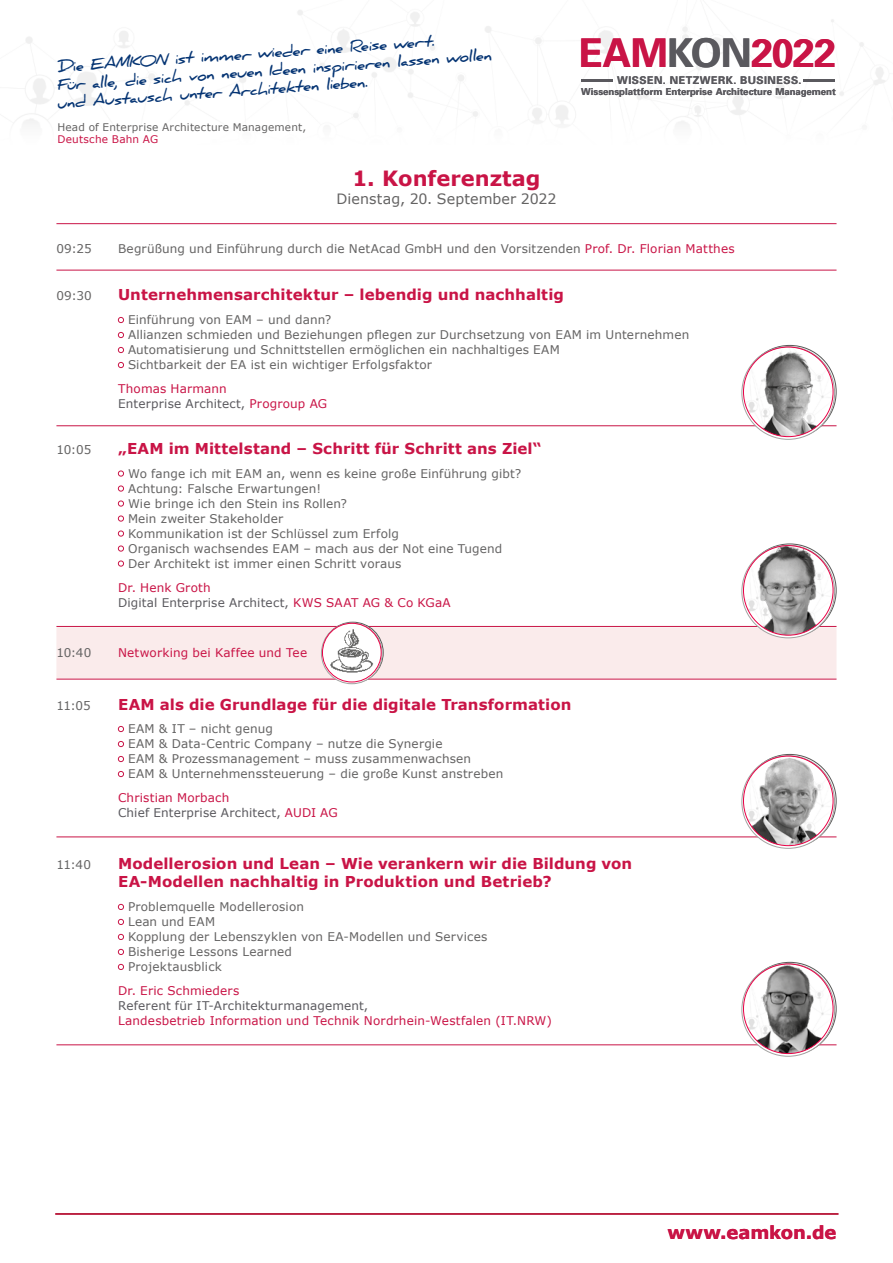
<style>
.page{position:relative;width:893px;height:1263px;background:#fff}
.page>*{position:absolute;margin:0;border:0;box-sizing:border-box;transform-origin:0 0}
.t1{font:700 39.6px "Univers";letter-spacing:-.02em;color:#c91446}
.t2{font:700 21px "Verdana";color:#c91446}
.t3{font:700 18px "Verdana";letter-spacing:-.005em;color:#c91446}
.t4{font:700 15px/18px "Verdana";letter-spacing:.005em;color:#c91446}
.t5{font:700 15px/18px "Daniel";color:#063574}
.t6{font:14.25px "Verdana";letter-spacing:.005em;color:#646363}
.t7{font:12px/15px "Verdana";letter-spacing:.01em;color:#646363}
.t8{font:12px/15px "Verdana";letter-spacing:.015em;color:#c91446}
.t9{font:12px/15px "Verdana";letter-spacing:.015em;color:#5a595e}
.t10{font:700 10.8px "Univers";letter-spacing:.045em;color:#5a595e}
.t11{font:10.5px "Verdana";letter-spacing:.02em;color:#646363}
.t12{font:10.5px "Verdana";letter-spacing:.02em;color:#c91446}
.t13{font:700 9.6px "Univers";letter-spacing:-.005em;color:#5a595e}
.s1{color:#5a595e}
.s2{color:#c91446}
</style>
<div class="page">
<img style="left:18px;top:10px;width:868px;height:114px">
<hr style="left:56px;top:223px;width:780px;height:1px;background:#c91446">
<hr style="left:56px;top:270px;width:780px;height:1px;background:#c91446">
<hr style="left:56px;top:425px;width:780px;height:1px;background:#c91446">
<hr style="left:56px;top:626px;width:780px;height:1px;background:#c91446">
<div style="left:56px;top:627px;width:780px;height:52px;background:#faebeb"></div>
<hr style="left:56px;top:679px;width:780px;height:1px;background:#c91446">
<hr style="left:56px;top:836px;width:780px;height:1px;background:#c91446">
<hr style="left:56px;top:1044px;width:780px;height:1px;background:#c91446">
<img style="left:743px;top:347px;width:92px;height:89px">
<img style="left:743px;top:347px;width:90px;height:90px;border-radius:45px">
<img style="left:743px;top:545px;width:92px;height:90px">
<img style="left:743px;top:546px;width:90px;height:89px;border-radius:45px">
<img style="left:823px;top:768px;width:12px;height:70px">
<img style="left:743px;top:756px;width:80px;height:89px">
<img style="left:743px;top:964px;width:92px;height:89px">
<img style="left:743px;top:964px;width:90px;height:89px;border-radius:45px">
<hr style="left:55px;top:1213px;width:783px;height:1px;background:#c91446">
<hr style="left:804px;top:79px;width:31px;height:2px;background:#5a595e">
<hr style="left:581px;top:79px;width:32px;height:2px;background:#5a595e">
<svg style="left:321px;top:623px;width:61px;height:61px"></svg>
<svg style="left:322px;top:623px;width:59px;height:59px"></svg>
<img style="left:330px;top:625px;width:46px;height:49px">
<div style="left:322px;top:623px;width:60px;height:59px;border:1px solid #e80045;border-radius:50%"></div>
<p class="t5" style="left:57px;top:58px;width:379px;rotate:-4deg">Die EAMKON ist immer wieder eine Reise wert.</p>
<h1 class="t1" style="left:579px;top:27px;width:258px">EAM<span class="s1">KON</span>2022</h1>
<p class="t5" style="left:55px;top:76px;width:438px;rotate:-4deg">Für alle, die sich von neuen Ideen inspirieren lassen wollen und Austausch unter Architekten lieben.</p>
<p class="t11" style="left:57px;top:120px;width:250px">Head of Enterprise Architecture Management,</p>
<p class="t12" style="left:57px;top:132px;width:102px">Deutsche Bahn AG</p>
<p class="t10" style="left:617px;top:73px;width:186px">WISSEN. NETZWERK. BUSINESS.</p>
<p class="t13" style="left:581px;top:85px;width:256px">Wissensplattform Enterprise Architecture Management</p>
<h2 class="t2" style="left:352px;top:164px;width:190px">1. Konferenztag</h2>
<p class="t6" style="left:336px;top:189px;width:221px">Dienstag, 20. September 2022</p>
<p class="t7" style="left:56px;top:241px;width:37px">09:25</p>
<p class="t7" style="left:118px;top:241px;width:618px">Begrüßung und Einführung durch die NetAcad GmbH und den Vorsitzenden <span class="s2">Prof. Dr. Florian Matthes</span></p>
<p class="t7" style="left:56px;top:288px;width:37px">09:30</p>
<p class="t4" style="left:118px;top:286px;width:447px">Unternehmensarchitektur – lebendig und nachhaltig</p>
<p class="t7" style="left:128px;top:312px;width:563px">Einführung von EAM – und dann?<br>Allianzen schmieden und Beziehungen pflegen zur Durchsetzung von EAM im Unternehmen Automatisierung und Schnittstellen ermöglichen ein nachhaltiges EAM<br>Sichtbarkeit der EA ist ein wichtiger Erfolgsfaktor</p>
<p class="t8" style="left:118px;top:381px;width:211px">Thomas Harmann<br><span class="s1">Enterprise Architect,</span> Progroup AG</p>
<p class="t7" style="left:56px;top:442px;width:36px">10:05</p>
<p class="t4" style="left:118px;top:439px;width:425px">„EAM im Mittelstand – Schritt für Schritt ans Ziel“</p>
<p class="t7" style="left:128px;top:465px;width:395px">Wo fange ich mit EAM an, wenn es keine große Einführung gibt?<br>Achtung: Falsche Erwartungen!<br>Wie bringe ich den Stein ins Rollen?<br>Mein zweiter Stakeholder<br>Kommunikation ist der Schlüssel zum Erfolg<br>Organisch wachsendes EAM – mach aus der Not eine Tugend Der Architekt ist immer einen Schritt voraus</p>
<p class="t8" style="left:118px;top:580px;width:334px">Dr. Henk Groth<br><span class="s1">Digital Enterprise Architect,</span> KWS SAAT AG &amp; Co KGaA</p>
<p class="t7" style="left:56px;top:645px;width:36px">10:40</p>
<p class="t8" style="left:118px;top:645px;width:191px">Networking bei Kaffee und Tee</p>
<p class="t7" style="left:56px;top:697px;width:36px">11:05</p>
<p class="t4" style="left:118px;top:695px;width:455px">EAM als die Grundlage für die digitale Transformation</p>
<p class="t7" style="left:128px;top:721px;width:377px">EAM &amp; IT – nicht genug<br>EAM &amp; Data-Centric Company – nutze die Synergie<br>EAM &amp; Prozessmanagement – muss zusammenwachsen<br>EAM &amp; Unternehmenssteuerung – die große Kunst anstreben</p>
<p class="t9" style="left:118px;top:790px;width:221px"><span class="s2">Christian Morbach<br></span>Chief Enterprise Architect, <span class="s2">AUDI AG</span></p>
<p class="t7" style="left:56px;top:857px;width:36px">11:40</p>
<p class="t4" style="left:118px;top:855px;width:516px">Modellerosion und Lean – Wie verankern wir die Bildung von<br>EA-Modellen nachhaltig in Produktion und Betrieb?</p>
<p class="t7" style="left:128px;top:899px;width:361px">Problemquelle Modellerosion<br>Lean und EAM<br>Kopplung der Lebenszyklen von EA-Modellen und Services<br>Bisherige Lessons Learned<br>Projektausblick</p>
<p class="t8" style="left:118px;top:983px;width:123px">Dr. Eric Schmieders</p>
<p class="t9" style="left:118px;top:998px;width:252px">Referent für IT-Architekturmanagement,</p>
<p class="t8" style="left:118px;top:1013px;width:435px">Landesbetrieb Information und Technik Nordrhein-Westfalen (IT.NRW)</p>
<h3 class="t3" style="left:667px;top:1220px;width:171px">www.eamkon.de</h3>
</div>
